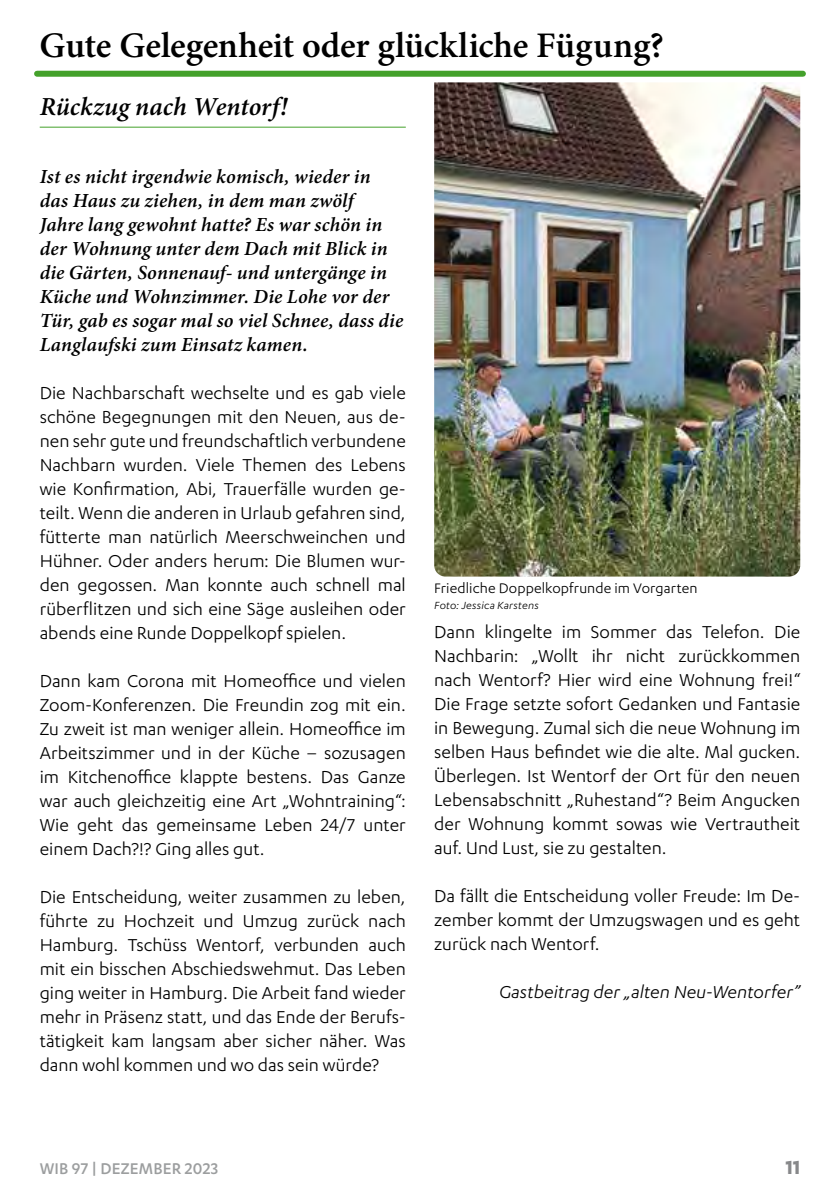
<style>
.page{position:relative;width:840px;height:1191px;background:#fff}
.page>*{position:absolute;margin:0;border:0;box-sizing:border-box;transform-origin:0 0}
.t1{font:600 36px "Minion Pro";letter-spacing:-.01em;color:#000}
.t2{font:italic 600 26px "Minion Pro";color:#000}
.t3{font:700 22px "Karbon";color:#87888a}
.t4{font:20px/24px "Karbon";color:#000;text-align:justify}
.t5{font:italic 600 20px/24px "Minion Pro";letter-spacing:.01em;color:#000}
.t6{font:italic 20px "Karbon";letter-spacing:.005em;color:#000}
.t7{font:500 18px "Karbon";letter-spacing:.01em;color:#9c9e9f}
.t8{font:16px "Karbon";letter-spacing:.01em;color:#000}
.t9{font:italic 12px "Karbon";letter-spacing:.02em;color:#000}
</style>
<div class="page">
<div style="left:37px;top:71px;width:765px;height:6px;background:#44a12b"></div>
<img style="left:434px;top:82px;width:365px;height:494px">
<hr style="left:40px;top:127px;width:365px;height:1px;background:#44a12b">
<h1 class="t1" style="left:40px;top:20px;width:625px">Gute Gelegenheit oder glückliche Fügung?</h1>
<h2 class="t2" style="left:40px;top:89px;width:249px">Rückzug nach Wentorf!</h2>
<p class="t5" style="left:40px;top:164px;width:365px">Ist es nicht irgendwie komisch, wieder in das Haus zu ziehen, in dem man zwölf<br>Jahre lang gewohnt hatte? Es war schön in der Wohnung unter dem Dach mit Blick in die Gärten, Sonnenauf- und untergänge in Küche und Wohnzimmer. Die Lohe vor der Tür, gab es sogar mal so viel Schnee, dass die Langlaufski zum Einsatz kamen.</p>
<p class="t4" style="left:40px;top:380px;width:367px">Die Nachbarschaft wechselte und es gab viele schöne Begegnungen mit den Neuen, aus de&shy;nen sehr gute und freundschaftlich verbundene Nachbarn wurden. Viele Themen des Lebens wie Konfirmation, Abi, Trauerfälle wurden ge&shy;teilt. Wenn die anderen in Urlaub gefahren sind, fütterte man natürlich Meerschweinchen und Hühner. Oder anders herum: Die Blumen wur&shy;den gegossen. Man konnte auch schnell mal rüberflitzen und sich eine Säge ausleihen oder abends eine Runde Doppelkopf spielen.</p>
<p class="t4" style="left:40px;top:668px;width:367px">Dann kam Corona mit Homeoffice und vielen Zoom-Konferenzen. Die Freundin zog mit ein.<br>Zu zweit ist man weniger allein. Homeoffice im Arbeitszimmer und in der Küche – sozusagen im Kitchenoffice klappte bestens. Das Ganze war auch gleichzeitig eine Art „Wohntraining“:<br>Wie geht das gemeinsame Leben 24/7 unter einem Dach?!? Ging alles gut.</p>
<p class="t4" style="left:40px;top:884px;width:367px">Die Entscheidung, weiter zusammen zu leben, führte zu Hochzeit und Umzug zurück nach Hamburg. Tschüss Wentorf, verbunden auch mit ein bisschen Abschiedswehmut. Das Leben ging weiter in Hamburg. Die Arbeit fand wieder mehr in Präsenz statt, und das Ende der Berufs&shy;tätigkeit kam langsam aber sicher näher. Was dann wohl kommen und wo das sein würde?</p>
<p class="t8" style="left:434px;top:579px;width:265px">Friedliche Doppelkopfrunde im Vorgarten</p>
<p class="t9" style="left:434px;top:599px;width:106px">Foto: Jessica Karstens</p>
<p class="t4" style="left:434px;top:619px;width:367px">Dann klingelte im Sommer das Telefon. Die Nachbarin: „Wollt ihr nicht zurückkommen nach Wentorf? Hier wird eine Wohnung frei!“ Die Frage setzte sofort Gedanken und Fantasie in Bewegung. Zumal sich die neue Wohnung im selben Haus befindet wie die alte. Mal gucken.<br>Überlegen. Ist Wentorf der Ort für den neuen Lebensabschnitt „Ruhestand“? Beim Angucken der Wohnung kommt sowas wie Vertrautheit auf. Und Lust, sie zu gestalten.</p>
<p class="t4" style="left:434px;top:883px;width:367px">Da fällt die Entscheidung voller Freude: Im De&shy;zember kommt der Umzugswagen und es geht zurück nach Wentorf.</p>
<p class="t6" style="left:498px;top:981px;width:302px">Gastbeitrag der „alten Neu-Wentorfer”</p>
<p class="t7" style="left:40px;top:1158px;width:180px">WIB 97 | DEZEMBER 2023</p>
<p class="t3" style="left:785px;top:1154px;width:16px">11</p>
</div>
